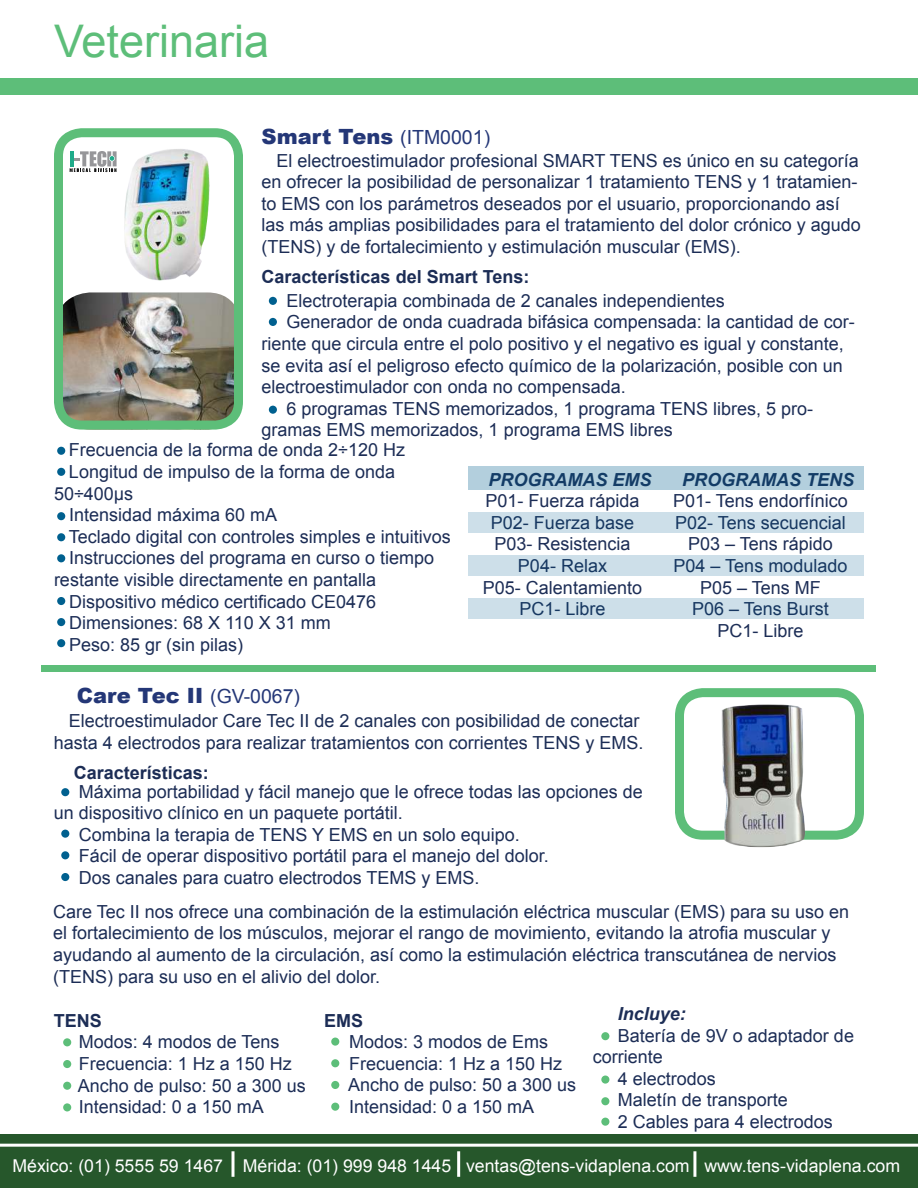
<style>
.page{position:relative;width:918px;height:1188px;background:#fff}
.page>*{position:absolute;margin:0;border:0;box-sizing:border-box;transform-origin:0 0}
.t1{font:45px "Arial";color:#5dbe79}
.t2{font:900 21px "Arial";color:#243777}
.t3{font:18px/21.6px "Arial";color:#1c2d56}
.t4{font:700 18px "Arial";color:#1c2d56}
.t5{font:italic 700 18px "Arial";color:#1c2d56}
.t6{font:17.7px "Arial";color:#fff}
.s1{font-weight:400;font-size:19.5px}
</style>
<div class="page">
<div style="left:0;top:78px;width:918px;height:16px;background:#5dbe79"></div>
<div style="left:0;top:1134px;width:918px;height:54px;background:#26572b"></div>
<hr style="left:232px;top:1151px;width:3px;height:26px;background:#fff">
<hr style="left:457px;top:1151px;width:3px;height:26px;background:#fff">
<hr style="left:693px;top:1151px;width:3px;height:26px;background:#fff">
<hr style="left:0;top:1144px;width:918px;height:3px;background:#fff">
<img style="left:64px;top:292px;width:169px;height:128px">
<div style="left:54px;top:128px;width:189px;height:302px;border:9px solid #5dbe79;border-radius:23px"></div>
<img style="left:124px;top:149px;width:86px;height:132px">
<svg style="left:70px;top:151px;width:47px;height:21px"></svg>
<div style="left:468px;top:467px;width:396px;height:23px;background:#b3cfdd"></div>
<div style="left:468px;top:512px;width:396px;height:21px;background:#cddfe9"></div>
<div style="left:468px;top:555px;width:396px;height:21px;background:#cddfe9"></div>
<div style="left:468px;top:598px;width:396px;height:21px;background:#cddfe9"></div>
<div style="left:269px;top:297px;width:8px;height:8px;background:#00608f;border-radius:50%"></div>
<div style="left:269px;top:318px;width:8px;height:8px;background:#00608f;border-radius:50%"></div>
<div style="left:269px;top:406px;width:8px;height:8px;background:#00608f;border-radius:50%"></div>
<div style="left:57px;top:597px;width:8px;height:8px;background:#00608f;border-radius:50%"></div>
<div style="left:57px;top:512px;width:8px;height:8px;background:#00608f;border-radius:50%"></div>
<div style="left:57px;top:447px;width:8px;height:8px;background:#00608f;border-radius:50%"></div>
<div style="left:57px;top:618px;width:8px;height:8px;background:#00608f;border-radius:50%"></div>
<div style="left:57px;top:533px;width:8px;height:8px;background:#00608f;border-radius:50%"></div>
<div style="left:57px;top:468px;width:8px;height:8px;background:#00608f;border-radius:50%"></div>
<div style="left:57px;top:639px;width:8px;height:8px;background:#00608f;border-radius:50%"></div>
<div style="left:57px;top:554px;width:8px;height:8px;background:#00608f;border-radius:50%"></div>
<div style="left:675px;top:688px;width:189px;height:152px;border:9px solid #5dbe79;border-radius:23px"></div>
<img style="left:718px;top:696px;width:103px;height:152px">
<div style="left:61px;top:830px;width:8px;height:8px;background:#00608f;border-radius:50%"></div>
<div style="left:63px;top:1038px;width:8px;height:8px;background:#5dbe79;border-radius:50%"></div>
<div style="left:331px;top:1038px;width:8px;height:8px;background:#5dbe79;border-radius:50%"></div>
<div style="left:601px;top:1032px;width:8px;height:8px;background:#5dbe79;border-radius:50%"></div>
<div style="left:61px;top:788px;width:8px;height:8px;background:#00608f;border-radius:50%"></div>
<div style="left:61px;top:851px;width:8px;height:8px;background:#00608f;border-radius:50%"></div>
<div style="left:63px;top:1060px;width:8px;height:8px;background:#5dbe79;border-radius:50%"></div>
<div style="left:331px;top:1059px;width:8px;height:8px;background:#5dbe79;border-radius:50%"></div>
<div style="left:601px;top:1118px;width:8px;height:8px;background:#5dbe79;border-radius:50%"></div>
<div style="left:61px;top:873px;width:8px;height:8px;background:#00608f;border-radius:50%"></div>
<div style="left:63px;top:1082px;width:8px;height:8px;background:#5dbe79;border-radius:50%"></div>
<div style="left:331px;top:1081px;width:8px;height:8px;background:#5dbe79;border-radius:50%"></div>
<div style="left:601px;top:1076px;width:8px;height:8px;background:#5dbe79;border-radius:50%"></div>
<div style="left:63px;top:1103px;width:8px;height:8px;background:#5dbe79;border-radius:50%"></div>
<div style="left:331px;top:1103px;width:8px;height:8px;background:#5dbe79;border-radius:50%"></div>
<div style="left:601px;top:1097px;width:8px;height:8px;background:#5dbe79;border-radius:50%"></div>
<div style="left:42px;top:665px;width:834px;height:6px;background:#5dbe79"></div>
<h1 class="t1" style="left:54px;top:12px;width:217px">Veterinaria</h1>
<p class="t2" style="left:262px;top:121px;width:230px">Smart Tens <span class="s1">(ITM0001)</span></p>
<p class="t3" style="left:262px;top:150px;width:601px;text-indent:15px">El electroestimulador profesional SMART TENS es único en su categoría en ofrecer la posibilidad de personalizar 1 tratamiento TENS y 1 tratamien&shy;to EMS con los parámetros deseados por el usuario, proporcionando así las más amplias posibilidades para el tratamiento del dolor crónico y agudo (TENS) y de fortalecimiento y estimulación muscular (EMS).</p>
<p class="t4" style="left:262px;top:264px;width:269px">Características del Smart Tens:</p>
<p class="t3" style="left:287px;top:290px;width:440px">Electroterapia combinada de 2 canales independientes</p>
<p class="t3" style="left:287px;top:311px;width:570px">Generador de onda cuadrada bifásica compensada: la cantidad de cor-</p>
<p class="t3" style="left:262px;top:333px;width:584px">riente que circula entre el polo positivo y el negativo es igual y constante,</p>
<p class="t3" style="left:262px;top:355px;width:583px">se evita así el peligroso efecto químico de la polarización, posible con un</p>
<p class="t3" style="left:262px;top:376px;width:366px">electroestimulador con onda no compensada.</p>
<p class="t3" style="left:287px;top:398px;width:528px">6 programas TENS memorizados, 1 programa TENS libres, 5 pro-</p>
<p class="t3" style="left:262px;top:419px;width:413px">gramas EMS memorizados, 1 programa EMS libres</p>
<p class="t3" style="left:69px;top:440px;width:338px">Frecuencia de la forma de onda 2÷120 Hz</p>
<p class="t3" style="left:69px;top:461px;width:328px">Longitud de impulso de la forma de onda</p>
<p class="t3" style="left:54px;top:483px;width:81px">50÷400μs</p>
<p class="t3" style="left:69px;top:504px;width:210px">Intensidad máxima 60 mA</p>
<p class="t3" style="left:69px;top:526px;width:384px">Teclado digital con controles simples e intuitivos</p>
<p class="t3" style="left:69px;top:548px;width:367px">Instrucciones del programa en curso o tiempo</p>
<p class="t3" style="left:54px;top:569px;width:324px">restante visible directamente en pantalla</p>
<p class="t3" style="left:69px;top:591px;width:309px">Dispositivo médico certificado CE0476</p>
<p class="t3" style="left:69px;top:612px;width:263px">Dimensiones: 68 X 110 X 31 mm</p>
<p class="t3" style="left:69px;top:634px;width:176px">Peso: 85 gr (sin pilas)</p>
<p class="t5" style="left:489px;top:467px;width:165px">PROGRAMAS EMS</p>
<p class="t3" style="left:483px;top:490px;width:161px;text-align:center">P01- Fuerza rápida<br>P02- Fuerza base<br>P03- Resistencia<br>P04- Relax<br>P05- Calentamiento<br>PC1- Libre</p>
<p class="t2" style="left:77px;top:680px;width:225px">Care Tec II <span class="s1">(GV-0067)</span></p>
<p class="t3" style="left:54px;top:710px;width:591px;text-align:right">Electroestimulador Care Tec II de 2 canales con posibilidad de conectar hasta 4 electrodos para realizar tratamientos con corrientes TENS y EMS.</p>
<p class="t4" style="left:74px;top:761px;width:137px">Características:</p>
<p class="t3" style="left:79px;top:781px;width:566px">Máxima portabilidad y fácil manejo que le ofrece todas las opciones de</p>
<p class="t3" style="left:54px;top:802px;width:351px">un dispositivo clínico en un paquete portátil.</p>
<p class="t3" style="left:79px;top:824px;width:443px">Combina la terapia de TENS Y EMS en un solo equipo.</p>
<p class="t3" style="left:79px;top:845px;width:472px">Fácil de operar dispositivo portátil para el manejo del dolor.</p>
<p class="t3" style="left:79px;top:867px;width:402px">Dos canales para cuatro electrodos TEMS y EMS.</p>
<p class="t5" style="left:682px;top:467px;width:174px">PROGRAMAS TENS</p>
<p class="t3" style="left:673px;top:490px;width:176px;text-align:center">P01- Tens endorfínico<br>P02- Tens secuencial<br>P03 – Tens rápido<br>P04 – Tens modulado<br>P05 – Tens MF<br>P06 – Tens Burst<br>PC1- Libre</p>
<p class="t3" style="left:53px;top:901px;width:797px">Care Tec II nos ofrece una combinación de la estimulación eléctrica muscular (EMS) para su uso en el fortalecimiento de los músculos, mejorar el rango de movimiento, evitando la atrofia muscular y ayudando al aumento de la circulación, así como la estimulación eléctrica transcutánea de nervios (TENS) para su uso en el alivio del dolor.</p>
<p class="t4" style="left:54px;top:1008px;width:50px">TENS</p>
<p class="t3" style="left:78px;top:1031px;width:230px">Modos: 4 modos de Tens<br>Frecuencia: 1 Hz a 150 Hz<br>Ancho de pulso: 50 a 300 us<br>Intensidad: 0 a 150 mA</p>
<p class="t4" style="left:324px;top:1008px;width:41px">EMS</p>
<p class="t3" style="left:348px;top:1031px;width:230px">Modos: 3 modos de Ems<br>Frecuencia: 1 Hz a 150 Hz<br>Ancho de pulso: 50 a 300 us<br>Intensidad: 0 a 150 mA</p>
<p class="t5" style="left:618px;top:1002px;width:70px">Incluye:</p>
<p class="t3" style="left:618px;top:1025px;width:238px">Batería de 9V o adaptador de</p>
<p class="t3" style="left:593px;top:1046px;width:72px">corriente</p>
<p class="t3" style="left:618px;top:1068px;width:100px">4 electrodos</p>
<p class="t3" style="left:618px;top:1090px;width:172px">Maletín de transporte</p>
<p class="t3" style="left:618px;top:1111px;width:217px">2 Cables para 4 electrodos</p>
<p class="t6" style="left:13px;top:1155px;width:889px">México: (01) 5555 59 1467 Mérida: (01) 999 948 1445 ventas@tens-vidaplena.com www.tens-vidaplena.com</p>
</div>
